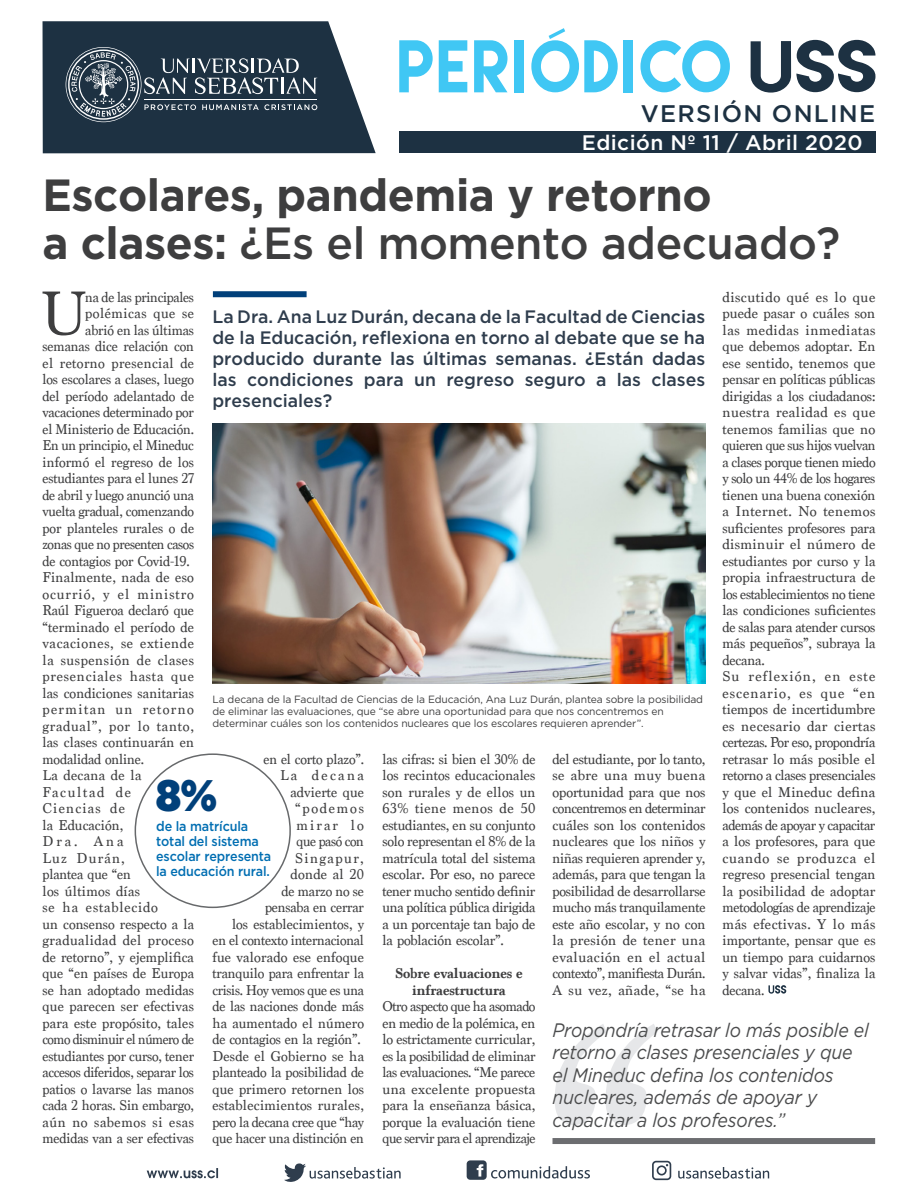
<style>
.page{position:relative;width:918px;height:1188px;background:#fff}
.page>*{position:absolute;margin:0;border:0;box-sizing:border-box;transform-origin:0 0}
.TXT_CENTRAL{font:64.8px "Marion";color:#3e3e3f;scale:.94 1}
.TIT_NEW{font:700 45px/48px "Gotham";letter-spacing:-.01em;color:#3e3e3f}
.NUMERO_DESTAKE{font:900 44.1px "Gotham";color:#01407a;scale:.89 1}
.t1{font:500 24px "Gotham";letter-spacing:.055em;color:#1d3142}
.t2{font:500 21px "Gotham";letter-spacing:.02em;color:#fff}
.TEXTO-DESTAKE{font:italic 19.5px/22.5px "Gotham";letter-spacing:-.01em;color:#4b4c4d;scale:.91 1}
.BAJADA_OK{font:500 18px/21px "Gotham";color:#2f3d4d;text-align:justify}
.TXT_CENTRAL-2{font:15px/16.5px "Marion";letter-spacing:-.01em;color:#3e3e3f;text-align:justify}
.TXT_CENTRAL-3{font:15px/16.5px "Marion";letter-spacing:-.01em;color:#3e3e3f;text-align:justify;scale:.96 1}
.TXT_CENTRAL-4{font:15px/16.5px "Marion";letter-spacing:-.01em;color:#3e3e3f;text-align:justify;scale:.94 1}
.TXT_CENTRAL-5{font:15px/16.5px "Marion";letter-spacing:-.01em;color:#3e3e3f;text-align:right;scale:.93 1}
.TXT_CENTRAL-6{font:700 15px/16.5px "Marion";letter-spacing:-.01em;color:#3e3e3f;text-align:center;scale:.96 1}
.TXT_CENTRAL-7{font:15px "Marion";letter-spacing:.025em;color:#3e3e3f}
.TEXTO-DESTAKE-2{font:500 13.5px/15px "Gotham";letter-spacing:-.01em;color:#006eb2;scale:.93 1}
.LEC_DE_FOTO{font:10.5px/12px "Gotham";letter-spacing:-.01em;color:#3e3e3f}
.s1{font-weight:500}
.s2{font-size:13.8px}
</style>
<div class="page">
<svg style="left:43px;top:21px;width:333px;height:132px;background:#394b59"></svg>
<svg style="left:751px;top:40px;width:124px;height:53px"></svg>
<svg style="left:399px;top:40px;width:34px;height:52px"></svg>
<svg style="left:439px;top:40px;width:28px;height:52px"></svg>
<svg style="left:474px;top:40px;width:33px;height:52px"></svg>
<div style="left:514px;top:40px;width:10px;height:52px;background:#40c7f4"></div>
<div style="left:623px;top:40px;width:10px;height:52px;background:#40c7f4"></div>
<svg style="left:640px;top:40px;width:90px;height:52px"></svg>
<svg style="left:531px;top:28px;width:87px;height:64px"></svg>
<svg style="left:66px;top:47px;width:251px;height:75px;background:#425361"></svg>
<div style="left:399px;top:132px;width:476px;height:21px;background:#1d3142"></div>
<svg style="left:555px;top:1024px;width:103px;height:101px"></svg>
<svg style="left:284px;top:1163px;width:117px;height:19px"></svg>
<svg style="left:467px;top:1160px;width:123px;height:20px"></svg>
<svg style="left:147px;top:1168px;width:71px;height:10px"></svg>
<svg style="left:678px;top:1167px;width:91px;height:12px"></svg>
<svg style="left:652px;top:1161px;width:19px;height:19px"></svg>
<div style="left:213px;top:291px;width:94px;height:6px;background:#01407a"></div>
<img style="left:213px;top:424px;width:492px;height:259px">
<svg style="left:768px;top:985px;width:18px;height:9px"></svg>
<div style="left:553px;top:1138px;width:322px;height:6px;background:#6c6d70"></div>
<h3 class="t1" style="left:641px;top:100px;width:236px">VERSIÓN ONLINE</h3>
<h3 class="t2" style="left:582px;top:131px;width:282px">Edición Nº 11 / Abril 2020</h3>
<p class="TIT_NEW" style="left:42px;top:170px;width:800px">Escolares, pandemia y retorno<br>a clases: <span class="s1">¿Es el momento adecuado?</span></p>
<p class="TXT_CENTRAL-5" style="left:43px;top:289px;width:165px">na de las principales polémicas que se<br>abrió en las últimas semanas dice relación con el retorno presencial de los escolares a clases, luego del período adelantado de vacaciones determinado por el Ministerio de Educación.<br>En un principio, el Mineduc informó el regreso de los estudiantes para el lunes 27 de abril y luego anunció una vuelta gradual, comenzando por planteles rurales o de zonas que no presenten casos de contagios por Covid-19.</p>
<p class="TXT_CENTRAL-3" style="left:43px;top:569px;width:159px">Finalmente, nada de eso ocurrió, y el ministro Raúl Figueroa declaró que “terminado el período de vacaciones, se extiende la suspensión de clases presenciales hasta que las condiciones sanitarias permitan un retorno gradual”, por lo tanto, las clases continuarán en modalidad online.</p>
<p class="TXT_CENTRAL-2" style="left:43px;top:767px;width:153px;text-align:left">La decana de la<br>Facultad de<br>Ciencias de<br>la Educación,<br>Dra. Ana<br>Luz Durán,<br>plantea que “en<br>los últimos días<br>se ha establecido<br>un consenso respecto a la gradualidad del proceso de retorno”, y ejemplifica que “en países de Europa se han adoptado medidas que parecen ser efectivas para este propósito, tales como disminuir el número de estudiantes por curso, tener accesos diferidos, separar los patios o lavarse las manos cada 2 horas. Sin embargo, aún no sabemos si esas medidas van a ser efectivas</p>
<p class="TXT_CENTRAL-2" style="left:722px;top:289px;width:155px">discutido qué es lo que puede pasar o cuáles son las medidas inmediatas que debemos adoptar. En ese sentido, tenemos que pensar en políticas públicas dirigidas a los ciudadanos: nuestra realidad es que tenemos familias que no quieren que sus hijos vuelvan a clases porque tienen miedo y solo un 44% de los hogares tienen una buena conexión a Internet. No tenemos suficientes profesores para disminuir el número de estudiantes por curso y la propia infraestructura de los establecimientos no tiene las condiciones suficientes de salas para atender cursos más pequeños”, subraya la decana.</p>
<p class="TXT_CENTRAL-2" style="left:722px;top:668px;width:155px">Su reflexión, en este escenario, es que “en tiempos de incertidumbre es necesario dar ciertas certezas. Por eso, propondría retrasar lo más posible el retorno a clases presenciales y que el Mineduc defina los contenidos nucleares, además de apoyar y capacitar a los profesores, para que cuando se produzca el regreso presencial tengan la posibilidad de adoptar metodologías de aprendizaje más efectivas. Y lo más importante, pensar que es un tiempo para cuidarnos y salvar vidas”, finaliza la decana.</p>
<p class="TEXTO-DESTAKE" style="left:553px;top:1018px;width:349px">Propondría retrasar lo más posible el retorno a clases presenciales y que el Mineduc defina los contenidos nucleares, además de apoyar y capacitar a los profesores.”</p>
<p class="TXT_CENTRAL" style="left:40px;top:275px;width:50px">U</p>
<p class="BAJADA_OK" style="left:213px;top:306px;width:494px">La Dra. Ana Luz Durán, decana de la Facultad de Ciencias de la Educación, reflexiona en torno al debate que se ha producido durante las últimas semanas. ¿Están dadas las condiciones para un regreso seguro a las clases presenciales?</p>
<p class="LEC_DE_FOTO" style="left:213px;top:693px;width:492px">La decana de la Facultad de Ciencias de la Educación, Ana Luz Durán, plantea sobre la posibilidad de eliminar las evaluaciones, que “se abre una oportunidad para que nos concentremos en determinar cuáles son los contenidos nucleares que los escolares requieren aprender”.</p>
<p class="TXT_CENTRAL-4" style="left:264px;top:751px;width:108px">en el corto plazo”.</p>
<p class="TXT_CENTRAL-2" style="left:213px;top:767px;width:153px;text-align:right">La decana<br>advierte que<br>“podemos<br>mirar lo<br>que pasó con<br>Singapur,<br>donde al 20<br>de marzo no se<br>pensaba en cerrar<br>los establecimientos, y<br>en el contexto internacional fue valorado ese enfoque tranquilo para enfrentar la crisis. Hoy vemos que es una de las naciones donde más ha aumentado el número de contagios en la región”.</p>
<p class="TXT_CENTRAL-3" style="left:213px;top:1048px;width:159px">Desde el Gobierno se ha planteado la posibilidad de que primero retornen los establecimientos rurales, pero la decana cree que “hay que hacer una distinción en</p>
<p class="TXT_CENTRAL-4" style="left:383px;top:751px;width:164px">las cifras: si bien el 30% de los recintos educacionales son rurales y de ellos un 63% tiene menos de 50 estudiantes, en su conjunto solo representan el 8% de la matrícula total del sistema escolar. Por eso, no parece tener mucho sentido definir una política pública dirigida a un porcentaje tan bajo de la población escolar”.</p>
<p class="TXT_CENTRAL-6" style="left:395px;top:965px;width:135px">Sobre evaluaciones e infraestructura</p>
<p class="TXT_CENTRAL-4" style="left:383px;top:998px;width:164px">Otro aspecto que ha asomado en medio de la polémica, en lo estrictamente curricular, es la posibilidad de eliminar las evaluaciones. “Me parece una excelente propuesta para la enseñanza básica, porque la evaluación tiene que servir para el aprendizaje</p>
<p class="TXT_CENTRAL-3" style="left:553px;top:751px;width:161px">del estudiante, por lo tanto, se abre una muy buena oportunidad para que nos concentremos en determinar cuáles son los contenidos nucleares que los niños y niñas requieren aprender y, además, para que tengan la posibilidad de desarrollarse mucho más tranquilamente este año escolar, y no con la presión de tener una evaluación en el actual contexto”, manifiesta Durán.</p>
<p class="TXT_CENTRAL-7" style="left:553px;top:981px;width:155px">A su vez, añade, “se ha</p>
<p class="NUMERO_DESTAKE" style="left:156px;top:770px;width:70px">8%</p>
<p class="TEXTO-DESTAKE-2" style="left:156px;top:819px;width:125px"><span class="s2">d</span>e la matrícula total del sistema escolar representa la educación rural.</p>
</div>
